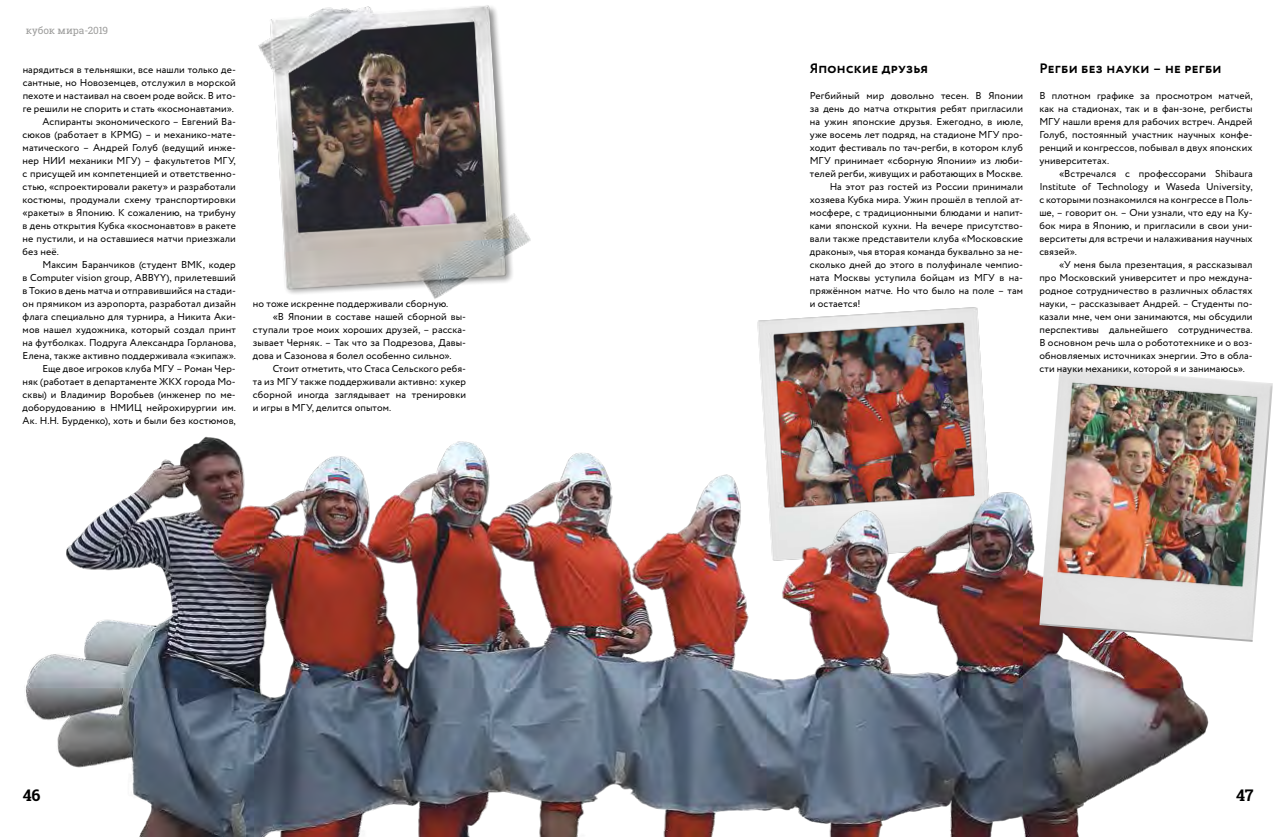
<style>
.page{position:relative;width:1276px;height:837px;background:#fff}
.page>*{position:absolute;margin:0;border:0;box-sizing:border-box;transform-origin:0 0}
.t1{font:700 16px "Roboto Slab";color:#000}
.t2{font:700 13.6px "Circe";letter-spacing:.02em;color:#000}
.t3{font:10px/13px "Circe";letter-spacing:.01em;color:#000;text-align:justify}
.t4{font:10px "Roboto Slab";color:#9d9d9c}
</style>
<div class="page">
<img style="left:757px;top:307px;width:229px;height:126px">
<img style="left:25px;top:433px;width:1184px;height:403px">
<img style="left:258px;top:5px;width:273px;height:294px">
<img style="left:1039px;top:367px;width:233px;height:274px">
<p class="t4" style="left:26px;top:24px;width:84px">кубок мира-2019</p>
<p class="t3" style="left:23px;top:63px;width:215px">нарядиться в тельняшки, все нашли только де-</p>
<p class="t3" style="left:23px;top:76px;width:215px">сантные, но Новоземцев, отслужил в морской</p>
<p class="t3" style="left:23px;top:89px;width:215px">пехоте и настаивал на своем роде войск. В ито-</p>
<p class="t3" style="left:23px;top:102px;width:213px">ге решили не спорить и стать «космонавтами».</p>
<p class="t3" style="left:43px;top:115px;width:195px">Аспиранты экономического – Евгений Ва-</p>
<p class="t3" style="left:23px;top:128px;width:215px">сюков (работает в KPMG) – и механико-мате-</p>
<p class="t3" style="left:23px;top:141px;width:215px">матического – Андрей Голуб (ведущий инже-</p>
<p class="t3" style="left:23px;top:154px;width:215px">нер НИИ механики МГУ) – факультетов МГУ,</p>
<p class="t3" style="left:23px;top:167px;width:215px">с присущей им компетенцией и ответственно-</p>
<p class="t3" style="left:23px;top:180px;width:215px">стью, «спроектировали ракету» и разработали</p>
<p class="t3" style="left:23px;top:193px;width:215px">костюмы, продумали схему транспортировки</p>
<p class="t3" style="left:23px;top:206px;width:215px">«ракеты» в Японию. К сожалению, на трибуну</p>
<p class="t3" style="left:23px;top:219px;width:215px">в день открытия Кубка «космонавтов» в ракете</p>
<p class="t3" style="left:23px;top:232px;width:215px">не пустили, и на оставшиеся матчи приезжали</p>
<p class="t3" style="left:23px;top:245px;width:38px">без неё.</p>
<p class="t3" style="left:42px;top:258px;width:195px">Максим Баранчиков (студент ВМК, кодер</p>
<p class="t3" style="left:23px;top:271px;width:215px">в Computer vision group, ABBYY), прилетевший</p>
<p class="t3" style="left:23px;top:284px;width:215px">в Токио в день матча и отправившийся на стади-</p>
<p class="t3" style="left:23px;top:297px;width:215px">он прямиком из аэропорта, разработал дизайн</p>
<p class="t3" style="left:23px;top:310px;width:215px">флага специально для турнира, а Никита Аки-</p>
<p class="t3" style="left:23px;top:323px;width:215px">мов нашел художника, который создал принт</p>
<p class="t3" style="left:23px;top:336px;width:215px">на футболках. Подруга Александра Горланова,</p>
<p class="t3" style="left:23px;top:349px;width:215px">Елена, также активно поддерживала «экипаж».</p>
<p class="t3" style="left:42px;top:362px;width:195px">Еще двое игроков клуба МГУ – Роман Чер-</p>
<p class="t3" style="left:23px;top:375px;width:215px">няк (работает в департаменте ЖКХ города Мо-</p>
<p class="t3" style="left:23px;top:388px;width:215px">сквы) и Владимир Воробьев (инженер по ме-</p>
<p class="t3" style="left:23px;top:401px;width:215px">доборудованию в НМИЦ нейрохирургии им.</p>
<p class="t3" style="left:23px;top:414px;width:215px">Ак. Н.Н. Бурденко), хоть и были без костюмов,</p>
<p class="t3" style="left:253px;top:297px;width:197px">но тоже искренне поддерживали сборную.</p>
<p class="t3" style="left:273px;top:310px;width:195px">«В Японии в составе нашей сборной вы-</p>
<p class="t3" style="left:253px;top:323px;width:215px">ступали трое моих хороших друзей, – расска-</p>
<p class="t3" style="left:253px;top:336px;width:215px">зывает Черняк. – Так что за Подрезова, Давы-</p>
<p class="t3" style="left:253px;top:349px;width:200px">дова и Сазонова я болел особенно сильно».</p>
<p class="t3" style="left:273px;top:362px;width:195px">Стоит отметить, что Стаса Сельского ребя-</p>
<p class="t3" style="left:253px;top:375px;width:215px">та из МГУ также поддерживали активно: хукер</p>
<p class="t3" style="left:253px;top:388px;width:215px">сборной иногда заглядывает на тренировки</p>
<p class="t3" style="left:253px;top:401px;width:140px">и игры в МГУ, делится опытом.</p>
<h2 class="t2" style="left:810px;top:59px;width:120px">Японские друзья</h2>
<p class="t3" style="left:810px;top:89px;width:215px">Регбийный мир довольно тесен. В Японии</p>
<p class="t3" style="left:810px;top:102px;width:215px">за день до матча открытия ребят пригласили</p>
<p class="t3" style="left:810px;top:115px;width:215px">на ужин японские друзья. Ежегодно, в июле,</p>
<p class="t3" style="left:810px;top:128px;width:215px">уже восемь лет подряд, на стадионе МГУ про-</p>
<p class="t3" style="left:810px;top:141px;width:215px">ходит фестиваль по тач-регби, в котором клуб</p>
<p class="t3" style="left:810px;top:154px;width:215px">МГУ принимает «сборную Японии» из люби-</p>
<p class="t3" style="left:810px;top:167px;width:215px">телей регби, живущих и работающих в Москве.</p>
<p class="t3" style="left:829px;top:180px;width:195px">На этот раз гостей из России принимали</p>
<p class="t3" style="left:810px;top:193px;width:215px">хозяева Кубка мира. Ужин прошёл в теплой ат-</p>
<p class="t3" style="left:810px;top:206px;width:215px">мосфере, с традиционными блюдами и напит-</p>
<p class="t3" style="left:810px;top:219px;width:215px">ками японской кухни. На вечере присутство-</p>
<p class="t3" style="left:810px;top:232px;width:215px">вали также представители клуба «Московские</p>
<p class="t3" style="left:810px;top:245px;width:215px">драконы», чья вторая команда буквально за не-</p>
<p class="t3" style="left:810px;top:258px;width:215px">сколько дней до этого в полуфинале чемпио-</p>
<p class="t3" style="left:810px;top:271px;width:215px">ната Москвы уступила бойцам из МГУ в на-</p>
<p class="t3" style="left:810px;top:284px;width:215px">пряжённом матче. Но что было на поле – там</p>
<p class="t3" style="left:810px;top:297px;width:52px">и остается!</p>
<h2 class="t2" style="left:1039px;top:59px;width:184px">Регби без науки – не регби</h2>
<p class="t3" style="left:1039px;top:89px;width:215px">В плотном графике за просмотром матчей, как на стадионах, так и в фан-зоне, регбисты МГУ нашли время для рабочих встреч. Андрей Голуб, постоянный участник научных конфе&shy;ренций и конгрессов, побывал в двух японских университетах.</p>
<p class="t3" style="left:1039px;top:167px;width:215px;text-indent:20px">«Встречался с профессорами Shibaura Institute of Technology и Waseda University, с которыми познакомился на конгрессе в Поль&shy;ше, – говорит он. – Они узнали, что еду на Ку&shy;бок мира в Японию, и пригласили в свои уни&shy;верситеты для встречи и налаживания научных связей».</p>
<p class="t3" style="left:1039px;top:258px;width:215px;text-indent:20px">«У меня была презентация, я рассказывал про Московский университет и про междуна&shy;родное сотрудничество в различных областях науки, – рассказывает Андрей. – Студенты по&shy;казали мне, чем они занимаются, мы обсудили перспективы дальнейшего сотрудничества.<br>В основном речь шла о робототехнике и о воз&shy;обновляемых источниках энергии. Это в обла&shy;сти науки механики, которой я и занимаюсь».</p>
<h1 class="t1" style="left:23px;top:783px;width:19px">46</h1>
<h1 class="t1" style="left:1236px;top:783px;width:19px">47</h1>
</div>
